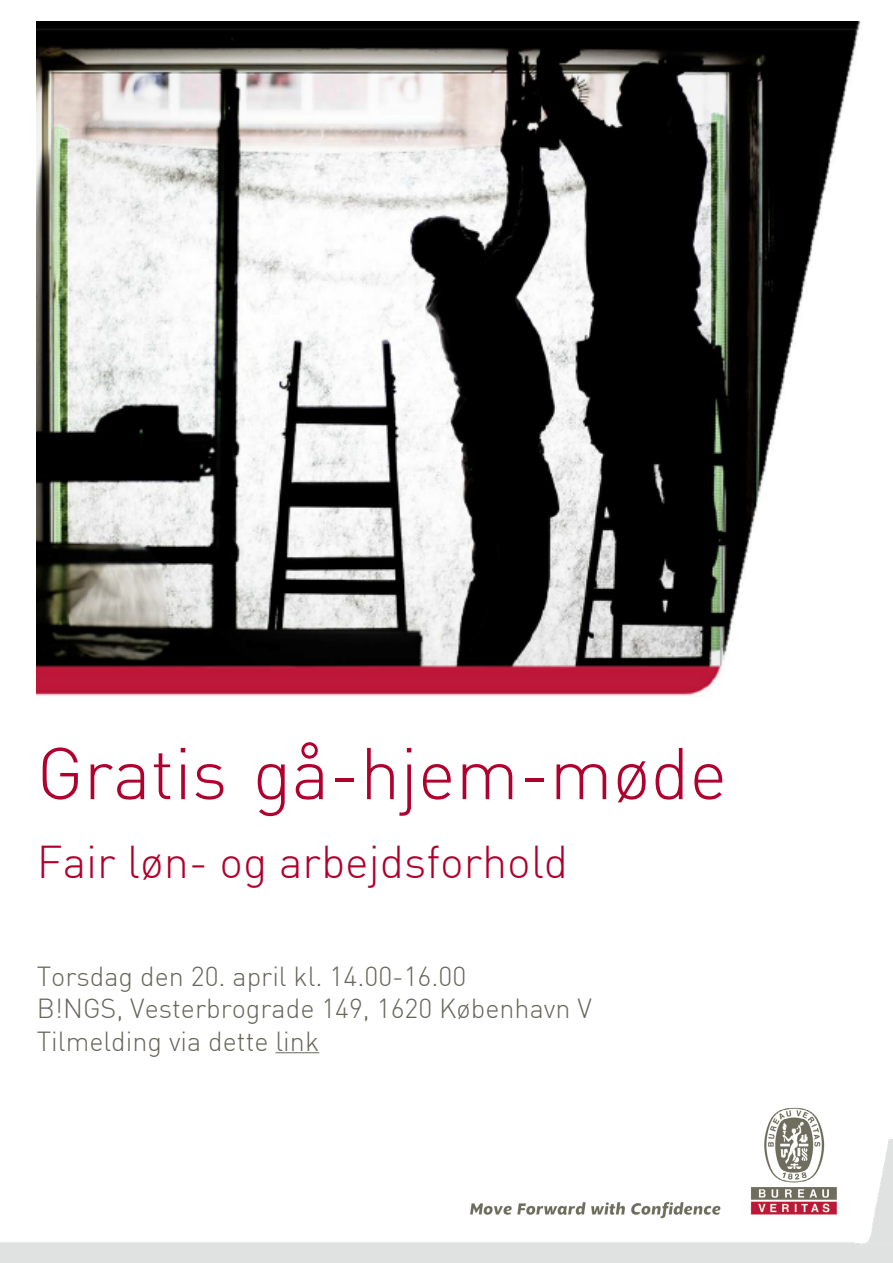
<style>
.page{position:relative;width:893px;height:1263px;background:#fff}
.page>*{position:absolute;margin:0;border:0;box-sizing:border-box;transform-origin:0 0}
.t1{font:300 72px "DIN";color:#b0002d}
.t2{font:300 45px "DIN";color:#b0002d}
.t3{font:300 27px/32.4px "DIN";color:#68665c}
</style>
<div class="page">
<img style="left:37px;top:22px;width:824px;height:674px">
<img style="left:764px;top:1107px;width:60px;height:32px">
<hr style="left:276px;top:1052px;width:43px;height:1px;background:#68665c">
<img style="left:1px;top:1139px;width:892px;height:124px">
<h1 class="t1" style="left:37px;top:729px;width:692px">Gratis gå-hjem-møde</h1>
<h2 class="t2" style="left:37px;top:834px;width:533px">Fair løn- og arbejdsforhold</h2>
<p class="t3" style="left:37px;top:960px;width:557px">Torsdag den 20. april kl. 14.00-16.00<br>B!NGS, Vesterbrograde 149, 1620 København V<br>Tilmelding via dette link</p>
</div>
